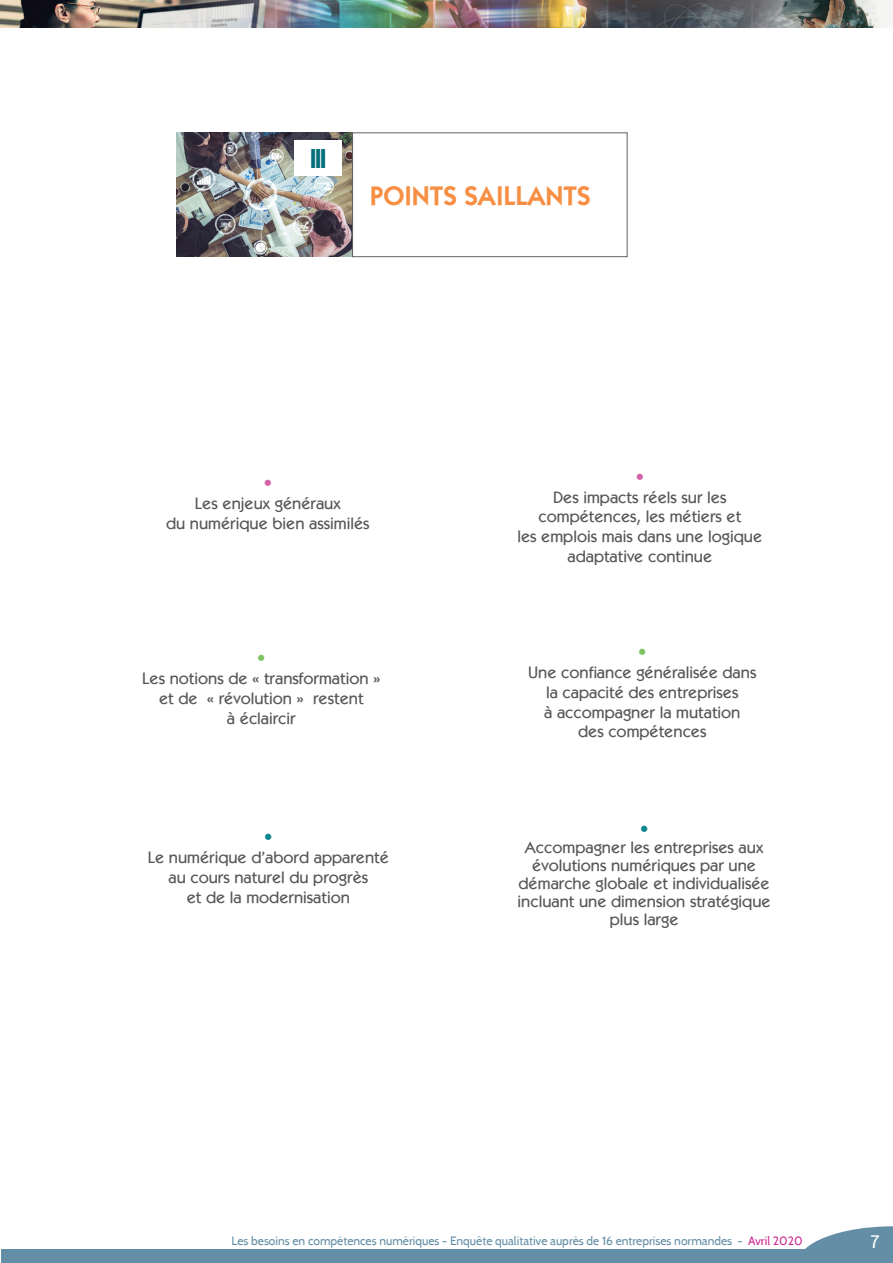
<style>
.page{position:relative;width:893px;height:1263px;background:#fff}
.page>*{position:absolute;margin:0;border:0;box-sizing:border-box;transform-origin:0 0}
.t1{font:600 27px "Itc Kabel";color:#f68f43}
.t2{font:700 27px "Berlin X";color:#00707a}
.t3{font:500 18px "Itc Kabel";color:#d464a5}
.t4{font:500 18px "Itc Kabel";color:#7fc565}
.t5{font:500 18px "Itc Kabel";color:#06858f}
.t6{font:18px "A Bee Zee";color:#fff}
.t7{font:500 16.5px/18px "Itc Kabel";color:#57585a;text-align:center}
.t8{font:12px "Cabin";color:#648ea6}
.s1{color:#cc2d93}
</style>
<div class="page">
<div style="left:2px;top:1249px;width:891px;height:14px;background:#648ea6"></div>
<svg style="left:805px;top:1226px;width:88px;height:23px"></svg>
<img style="left:0;top:0;width:892px;height:28px">
<img style="left:177px;top:132px;width:175px;height:125px">
<div style="left:352px;top:132px;width:275px;height:125px;border:1px solid #616164"></div>
<div style="left:294px;top:140px;width:48px;height:35px;background:#fff"></div>
<p class="t2" style="left:311px;top:143px;width:16px">III</p>
<p class="t1" style="left:370px;top:183px;width:222px">POINTS SAILLANTS</p>
<p class="t3" style="left:263px;top:475px;width:10px">•</p>
<p class="t7" style="left:195px;top:496px;width:147px">Les enjeux généraux</p>
<p class="t7" style="left:166px;top:516px;width:205px">du numérique bien assimilés</p>
<p class="t4" style="left:257px;top:650px;width:10px">•</p>
<p class="t7" style="left:142px;top:670px;width:240px;line-height:19.8px">Les notions de « transformation » et de « révolution » restent</p>
<p class="t7" style="left:227px;top:710px;width:70px">à éclaircir</p>
<p class="t5" style="left:264px;top:829px;width:10px">•</p>
<p class="t7" style="left:148px;top:849px;width:243px;line-height:19.8px">Le numérique d’abord apparenté au cours naturel du progrès</p>
<p class="t7" style="left:187px;top:889px;width:165px">et de la modernisation</p>
<p class="t3" style="left:635px;top:469px;width:10px">•</p>
<p class="t7" style="left:553px;top:489px;width:175px">Des impacts réels sur les</p>
<p class="t7" style="left:538px;top:509px;width:204px">compétences, les métiers et</p>
<p class="t7" style="left:517px;top:528px;width:246px;line-height:19.8px">les emplois mais dans une logique adaptative continue</p>
<p class="t4" style="left:638px;top:644px;width:10px">•</p>
<p class="t7" style="left:528px;top:665px;width:230px">Une confiance généralisée dans</p>
<p class="t7" style="left:546px;top:684px;width:194px">la capacité des entreprises</p>
<p class="t7" style="left:544px;top:704px;width:198px">à accompagner la mutation</p>
<p class="t7" style="left:578px;top:724px;width:130px">des compétences</p>
<p class="t5" style="left:640px;top:821px;width:10px">•</p>
<p class="t7" style="left:518px;top:839px;width:255px">Accompagner les entreprises aux évolutions numériques par une démarche globale et individualisée incluant une dimension stratégique plus large</p>
<p class="t8" style="left:231px;top:1233px;width:573px">Les besoins en compétences numériques - Enquête qualitative auprès de 16 entreprises normandes - <span class="s1">Avril 2020</span></p>
<p class="t6" style="left:869px;top:1231px;width:12px">7</p>
</div>
